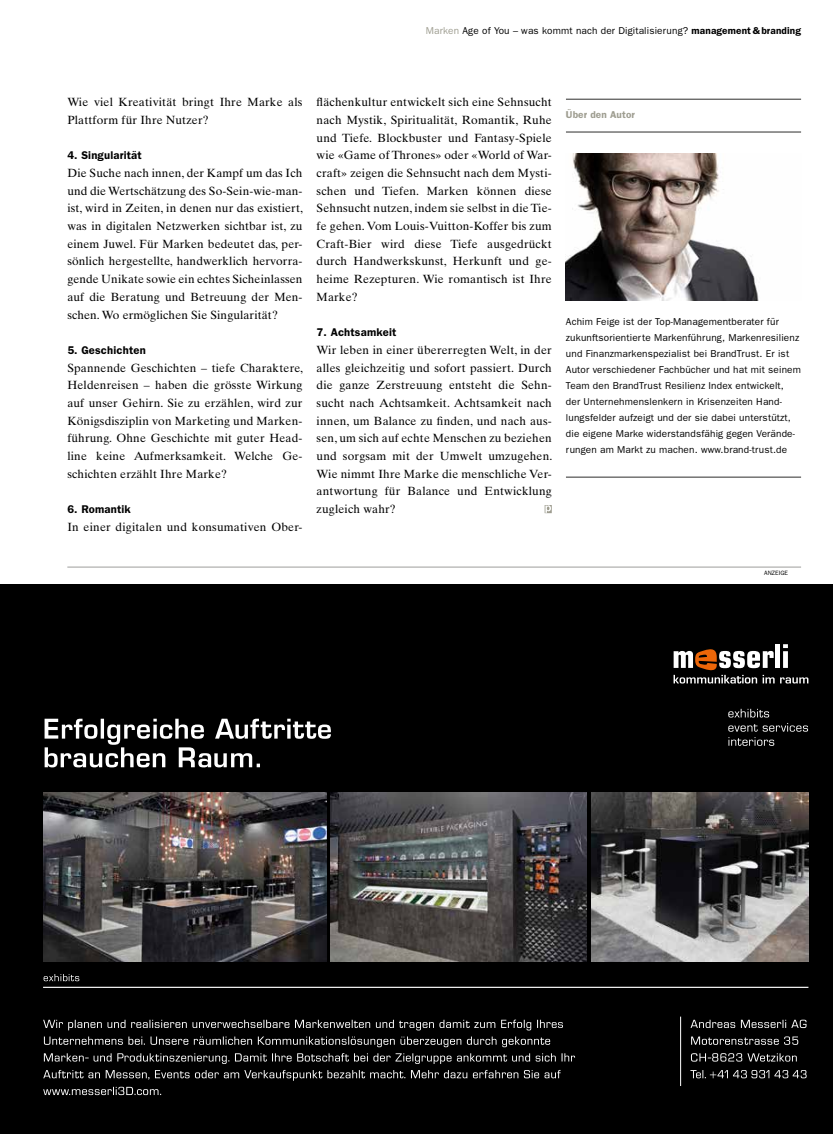
<style>
.page{position:relative;width:833px;height:1134px;background:#fff}
.page>*{position:absolute;margin:0;border:0;box-sizing:border-box;transform-origin:0 0}
.t1{font:11.88px/17.6px "Times Ten";letter-spacing:.015em;color:#000;text-align:justify}
.t2{font:600 11.25px "Franklin Gothic";letter-spacing:.015em;color:#000}
.t3{font:10px/16px "Franklin Gothic";letter-spacing:.015em;color:#000}
.t4{font:600 10px "Franklin Gothic";letter-spacing:.015em;color:#9e9d90}
.t5{font:6.25px "Franklin Gothic";color:#000}
.s1{color:#9e9d90}
.s2{font-weight:600}
</style>
<div class="page">
<svg style="left:544px;top:505px;width:8px;height:8px"></svg>
<hr style="left:566px;top:476px;width:235px;height:2px;background:#575756">
<hr style="left:566px;top:99px;width:235px;height:1px;background:#575756">
<hr style="left:566px;top:131px;width:235px;height:2px;background:#575756">
<img style="left:566px;top:153px;width:193px;height:148px">
<div style="left:0;top:585px;width:833px;height:549px;background:#000"></div>
<img style="left:44px;top:792px;width:282px;height:170px">
<img style="left:331px;top:792px;width:256px;height:170px">
<img style="left:591px;top:792px;width:217px;height:170px">
<svg style="left:44px;top:974px;width:35px;height:7px"></svg>
<div style="left:775px;top:644px;width:5px;height:24px;background:#fff"></div>
<svg style="left:783px;top:644px;width:5px;height:24px"></svg>
<svg style="left:673px;top:649px;width:101px;height:34px"></svg>
<svg style="left:780px;top:677px;width:28px;height:6px"></svg>
<svg style="left:728px;top:709px;width:41px;height:8px"></svg>
<svg style="left:728px;top:723px;width:80px;height:23px"></svg>
<hr style="left:43px;top:987px;width:765px;height:1px;background:#fff">
<svg style="left:45px;top:719px;width:286px;height:48px"></svg>
<svg style="left:43px;top:1087px;width:118px;height:8px"></svg>
<svg style="left:43px;top:1070px;width:517px;height:11px"></svg>
<svg style="left:44px;top:1053px;width:531px;height:11px"></svg>
<svg style="left:44px;top:1036px;width:506px;height:11px"></svg>
<svg style="left:43px;top:1020px;width:520px;height:10px"></svg>
<svg style="left:690px;top:1070px;width:116px;height:8px"></svg>
<svg style="left:691px;top:1053px;width:105px;height:8px"></svg>
<svg style="left:691px;top:1036px;width:107px;height:9px"></svg>
<svg style="left:690px;top:1020px;width:116px;height:8px"></svg>
<hr style="left:680px;top:1017px;width:1px;height:69px;background:#fff">
<hr style="left:67px;top:567px;width:734px;height:1px;background:#9d9d9c">
<p class="t3" style="left:426px;top:23px;width:377px"><span class="s1">Marken</span> Age of You – was kommt nach der Digitalisierung? <span class="s2">management &amp; branding</span></p>
<p class="t1" style="left:67px;top:93px;width:237px">Wie viel Kreativität bringt Ihre Marke als<br>Plattform für Ihre Nutzer?</p>
<p class="t2" style="left:67px;top:149px;width:76px">4. Singularität</p>
<p class="t1" style="left:67px;top:164px;width:237px">Die Suche nach innen, der Kampf um das Ich und die Wertschätzung des So-Sein-wie-man&shy;ist, wird in Zeiten, in denen nur das existiert, was in digitalen Netzwerken sichtbar ist, zu einem Juwel. Für Marken bedeutet das, per&shy;sönlich hergestellte, handwerklich hervorra&shy;gende Unikate sowie ein echtes Sicheinlassen auf die Beratung und Betreuung der Men&shy;schen. Wo ermöglichen Sie Singularität?</p>
<p class="t2" style="left:67px;top:343px;width:80px">5. Geschichten</p>
<p class="t1" style="left:67px;top:359px;width:237px">Spannende Geschichten – tiefe Charaktere, Heldenreisen – haben die grösste Wirkung auf unser Gehirn. Sie zu erzählen, wird zur Königsdisziplin von Marketing und Marken&shy;führung. Ohne Geschichte mit guter Head&shy;line keine Aufmerksamkeit. Welche Ge&shy;schichten erzählt Ihre Marke?</p>
<p class="t2" style="left:67px;top:503px;width:65px">6. Romantik</p>
<p class="t1" style="left:67px;top:518px;width:237px">In einer digitalen und konsumativen Ober-</p>
<p class="t1" style="left:317px;top:93px;width:237px">flächenkultur entwickelt sich eine Sehnsucht nach Mystik, Spiritualität, Romantik, Ruhe und Tiefe. Blockbuster und Fantasy-Spiele wie «Game of Thrones» oder «World of War&shy;craft» zeigen die Sehnsucht nach dem Mysti&shy;schen und Tiefen. Marken können diese Sehnsucht nutzen, indem sie selbst in die Tie&shy;fe gehen. Vom Louis-Vuitton-Koffer bis zum Craft-Bier wird diese Tiefe ausgedrückt durch Handwerkskunst, Herkunft und ge&shy;heime Rezepturen. Wie romantisch ist Ihre Marke?</p>
<p class="t2" style="left:317px;top:326px;width:81px">7. Achtsamkeit</p>
<p class="t1" style="left:317px;top:341px;width:237px">Wir leben in einer übererregten Welt, in der alles gleichzeitig und sofort passiert. Durch die ganze Zerstreuung entsteht die Sehn&shy;sucht nach Achtsamkeit. Achtsamkeit nach innen, um Balance zu finden, und nach aus&shy;sen, um sich auf echte Menschen zu beziehen und sorgsam mit der Umwelt umzugehen.<br>Wie nimmt Ihre Marke die menschliche Ver&shy;antwortung für Balance und Entwicklung zugleich wahr?</p>
<p class="t4" style="left:566px;top:109px;width:71px">Über den Autor</p>
<p class="t3" style="left:566px;top:314px;width:236px">Achim Feige ist der Top-Managementberater für zukunftsorientierte Markenführung, Markenresilienz und Finanzmarkenspezialist bei BrandTrust. Er ist Autor verschiedener Fachbücher und hat mit seinem Team den BrandTrust Resilienz Index entwickelt,<br>der Unternehmenslenkern in Krisenzeiten Hand&shy;lungsfelder aufzeigt und der sie dabei unterstützt, die eigene Marke widerstandsfähig gegen Verände&shy;rungen am Markt zu machen. www.brand-trust.de</p>
<p class="t5" style="left:764px;top:569px;width:25px">ANZEIGE</p>
</div>
